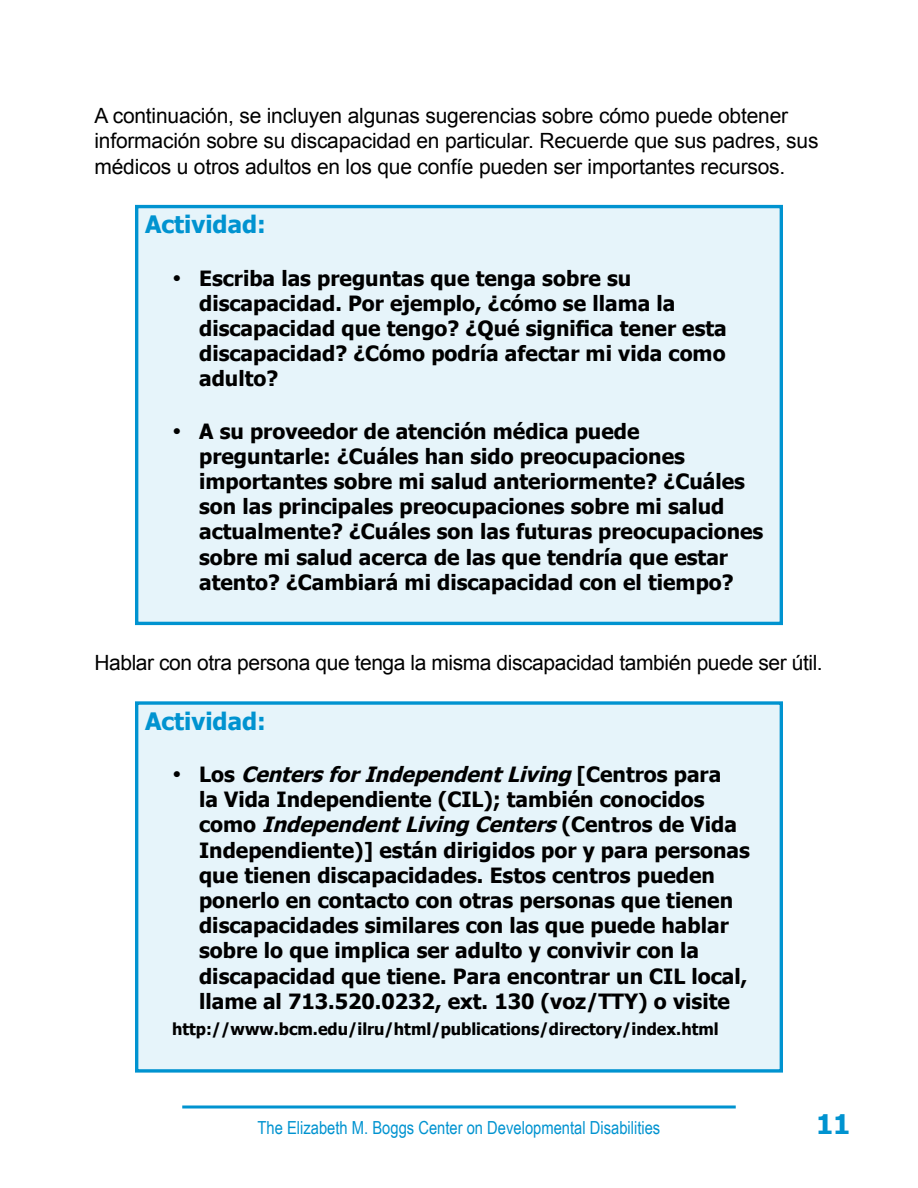
<style>
.page{position:relative;width:918px;height:1188px;background:#fff}
.page>*{position:absolute;margin:0;border:0;box-sizing:border-box;transform-origin:0 0}
.t1{font:700 27px "Tahoma";color:#0093d0}
.t2{font:700 24px "Tahoma";color:#0093d0}
.t3{font:700 21px/25.2px "Tahoma";color:#000}
.t4{font:21px/25.2px "Arial";letter-spacing:-.01em;color:#000}
.t5{font:18px "Arial Narrow";color:#0093d0}
.t6{font:700 16.5px "Tahoma";color:#000}
.s1{font-style:italic}
</style>
<div class="page">
<hr style="left:182px;top:1106px;width:554px;height:2px;background:#0093d0">
<div style="left:137px;top:207px;width:644px;height:416px;background:#e6f4fa"></div>
<div style="left:135px;top:205px;width:648px;height:420px;border:3px solid #0093d0"></div>
<div style="left:137px;top:703px;width:644px;height:368px;background:#e6f4fa"></div>
<div style="left:135px;top:701px;width:648px;height:372px;border:3px solid #0093d0"></div>
<p class="t4" style="left:94px;top:103px;width:726px">A continuación, se incluyen algunas sugerencias sobre cómo puede obtener información sobre su discapacidad en particular. Recuerde que sus padres, sus médicos u otros adultos en los que confíe pueden ser importantes recursos.</p>
<p class="t2" style="left:145px;top:209px;width:122px">Actividad:</p>
<p class="t3" style="left:199px;top:265px;width:529px;text-indent:-27px">• Escriba las preguntas que tenga sobre su discapacidad. Por ejemplo, ¿cómo se llama la discapacidad que tengo? ¿Qué significa tener esta discapacidad? ¿Cómo podría afectar mi vida como adulto?</p>
<p class="t3" style="left:199px;top:418px;width:566px;text-indent:-27px">• A su proveedor de atención médica puede preguntarle: ¿Cuáles han sido preocupaciones importantes sobre mi salud anteriormente? ¿Cuáles son las principales preocupaciones sobre mi salud actualmente? ¿Cuáles son las futuras preocupaciones sobre mi salud acerca de las que tendría que estar atento? ¿Cambiará mi discapacidad con el tiempo?</p>
<p class="t4" style="left:94px;top:650px;width:730px">Hablar con otra persona que tenga la misma discapacidad también puede ser útil.</p>
<p class="t2" style="left:145px;top:706px;width:122px">Actividad:</p>
<p class="t3" style="left:199px;top:761px;width:552px;text-indent:-27px">• L o s <span class="s1">CentersforIndependentLiving</span> [ C e n t r o s p a r a<br>la Vida Independiente (CIL); también conocidos<br>c o m o <span class="s1">IndependentLiving Centers</span>( C e n t r o s d e V i d a Independiente)] están dirigidos por y para personas que tienen discapacidades. Estos centros pueden ponerlo en contacto con otras personas que tienen discapacidades similares con las que puede hablar sobre lo que implica ser adulto y convivir con la discapacidad que tiene. Para encontrar un CIL local, llame al 713.520.0232, ext. 130 (voz/TTY) o visite</p>
<p class="t6" style="left:172px;top:1019px;width:548px">http://www.bcm.edu/ilru/html/publications/directory/index.html</p>
<p class="t5" style="left:258px;top:1117px;width:404px">The Elizabeth M. Boggs Center on Developmental Disabilities</p>
<p class="t1" style="left:816px;top:1107px;width:36px">11</p>
</div>
